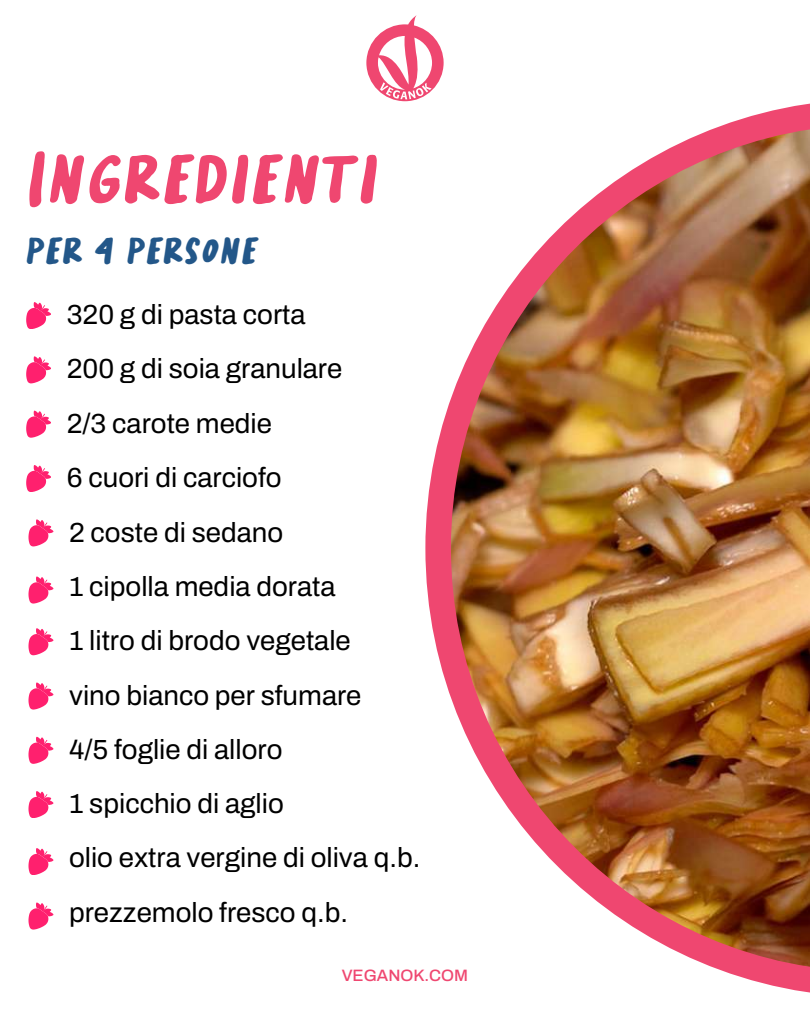
<style>
.page{position:relative;width:810px;height:1013px;background:#fff}
.page>*{position:absolute;margin:0;border:0;box-sizing:border-box;transform-origin:0 0}
.t1{font:80.4px "Long Weekend";color:#ef4770}
.t2{font:43.7px "Long Weekend";color:#235789}
.t3{font:27.7px "Archivo";color:#000}
.t4{font:500 16.5px "Archivo";color:#ef4770}
</style>
<div class="page">
<svg style="left:366px;top:15px;width:78px;height:86px"></svg>
<svg style="left:425px;top:99px;width:385px;height:894px"></svg>
<img style="left:451px;top:124px;width:359px;height:847px">
<svg style="left:29px;top:576px;width:24px;height:27px"></svg>
<svg style="left:29px;top:519px;width:24px;height:27px"></svg>
<svg style="left:27px;top:410px;width:24px;height:27px"></svg>
<svg style="left:27px;top:356px;width:24px;height:27px"></svg>
<svg style="left:27px;top:302px;width:24px;height:27px"></svg>
<svg style="left:29px;top:848px;width:24px;height:27px"></svg>
<svg style="left:29px;top:791px;width:24px;height:27px"></svg>
<svg style="left:29px;top:736px;width:24px;height:27px"></svg>
<svg style="left:29px;top:682px;width:24px;height:27px"></svg>
<svg style="left:29px;top:628px;width:24px;height:27px"></svg>
<svg style="left:29px;top:902px;width:24px;height:27px"></svg>
<svg style="left:27px;top:465px;width:24px;height:27px"></svg>
<h1 class="t1" style="left:26px;top:151px;width:355px">Ingredienti</h1>
<h2 class="t2" style="left:26px;top:235px;width:234px">per 4 persone</h2>
<p class="t3" style="left:67px;top:300px;width:240px">320 g di pasta corta</p>
<p class="t3" style="left:67px;top:354px;width:277px">200 g di soia granulare</p>
<p class="t3" style="left:67px;top:408px;width:207px">2/3 carote medie</p>
<p class="t3" style="left:67px;top:463px;width:216px">6 cuori di carciofo</p>
<p class="t3" style="left:69px;top:517px;width:216px">2 coste di sedano</p>
<p class="t3" style="left:69px;top:571px;width:268px">1 cipolla media dorata</p>
<p class="t3" style="left:69px;top:626px;width:283px">1 litro di brodo vegetale</p>
<p class="t3" style="left:69px;top:680px;width:294px">vino bianco per sfumare</p>
<p class="t3" style="left:69px;top:734px;width:215px">4/5 foglie di alloro</p>
<p class="t3" style="left:69px;top:788px;width:216px">1 spicchio di aglio</p>
<p class="t3" style="left:69px;top:843px;width:353px">olio extra vergine di oliva q.b.</p>
<p class="t3" style="left:69px;top:897px;width:281px">prezzemolo fresco q.b.</p>
<p class="t4" style="left:342px;top:966px;width:128px">VEGANOK.COM</p>
</div>
